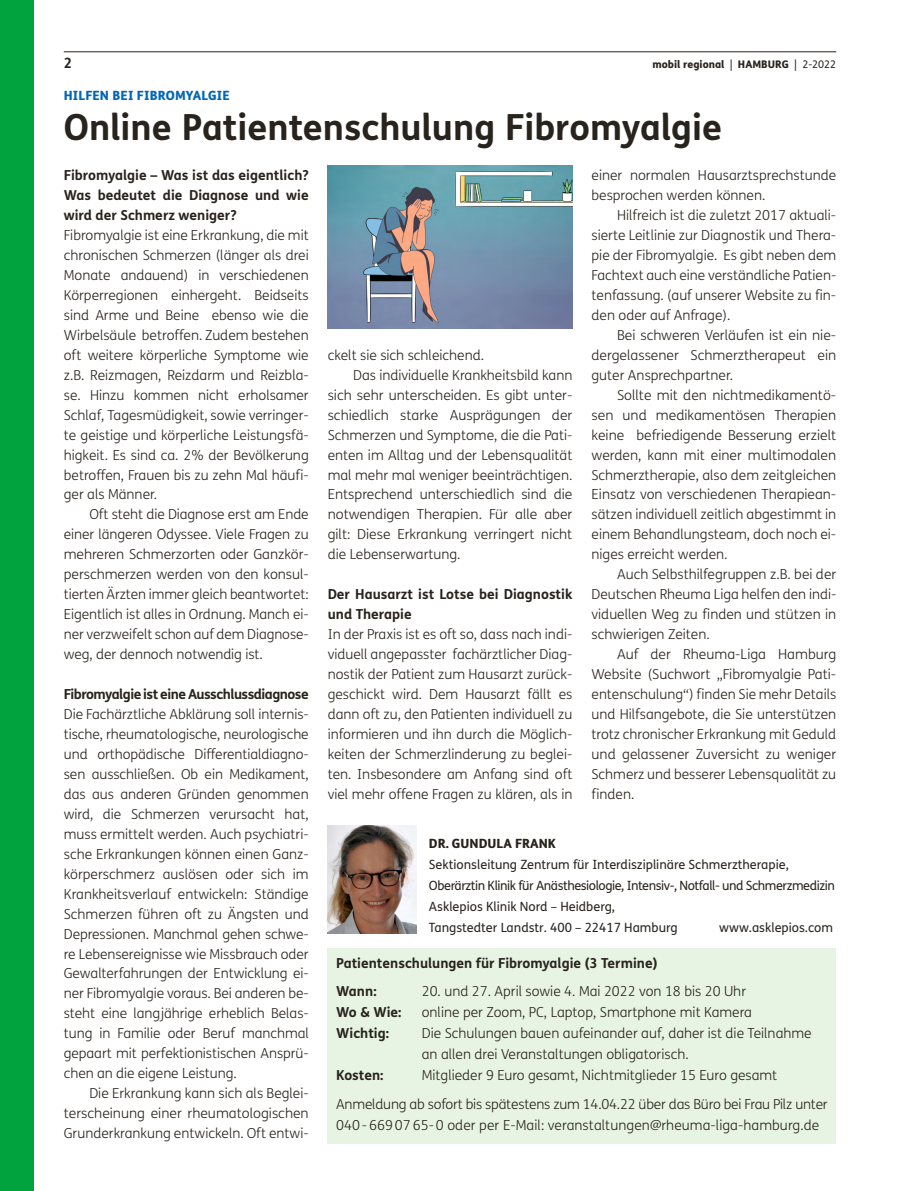
<style>
.page{position:relative;width:915px;height:1191px;background:#fff}
.page>*{position:absolute;margin:0;border:0;box-sizing:border-box;transform-origin:0 0}
.Fließtext_kein_Einzu{font:700 36px "FS Me Pro";letter-spacing:-.005em;color:#28231d}
.t1{font:700 14.25px "FS Me Pro";color:#28231d}
.Fltext_kein_Einzug{font:300 13.8px/20px "FS Me Pro";color:#28231d;text-align:justify}
.Fließtext_Einzug{font:300 13.8px/20px "FS Me Pro";color:#28231d;text-align:justify}
.Fltext_kein_Einzug-2{font:700 13.8px/20px "FS Me Pro";color:#28231d}
.Fltext_kein_Einzug-3{font:700 13.8px "FS Me Pro";letter-spacing:-.035em;color:#28231d}
.Bildunterschrift{font:12.75px "FS Me Pro";color:#28231d}
.Bildunterschrift-2{font:12.75px/21px "FS Me Pro";letter-spacing:-.035em;color:#28231d}
.Head_Dachzeile{font:800 12.75px "FS Me Pro";letter-spacing:.01em;color:#0066b6}
.Bildunterschrift-3{font:800 12.75px "FS Me Pro";color:#28231d}
.t2{font:800 10.5px "FS Me Pro";color:#28231d}
.s1{font-weight:400}
</style>
<div class="page">
<div style="left:0;top:0;width:914px;height:1191px;background:#00a33d"></div>
<div style="left:34px;top:0;width:880px;height:1191px;background:#fff"></div>
<hr style="left:64px;top:51px;width:772px;height:1px;background:#28231d">
<img style="left:327px;top:165px;width:245px;height:163px">
<div style="left:327px;top:948px;width:509px;height:196px;background:#e7f4e4"></div>
<img style="left:327px;top:825px;width:89px;height:108px">
<p class="t1" style="left:64px;top:52px;width:10px">2</p>
<p class="t2" style="left:652px;top:56px;width:185px">mobil regional <span class="s1">|</span> HAMBURG <span class="s1">| 2-2022</span></p>
<p class="Head_Dachzeile" style="left:64px;top:86px;width:167px">HILFEN BEI FIBROMYALGIE</p>
<p class="Fließtext_kein_Einzu" style="left:64px;top:100px;width:659px">Online Patientenschulung Fibromyalgie</p>
<p class="Fltext_kein_Einzug-2" style="left:64px;top:165px;width:246px;text-align:justify">Fibromyalgie – Was ist das eigentlich?<br>Was bedeutet die Diagnose und wie wird der Schmerz weniger?</p>
<p class="Fltext_kein_Einzug" style="left:64px;top:225px;width:246px">Fibromyalgie ist eine Erkrankung, die mit chronischen Schmerzen (länger als drei Monate andauend) in verschiedenen Körperregionen einhergeht. Beidseits sind Arme und Beine ebenso wie die Wirbelsäule betroffen. Zudem bestehen oft weitere körperliche Symptome wie z.B. Reizmagen, Reizdarm und Reizbla&shy;se. Hinzu kommen nicht erholsamer Schlaf, Tagesmüdigkeit, sowie verringer&shy;te geistige und körperliche Leistungsfä&shy;higkeit. Es sind ca. 2% der Bevölkerung betroffen, Frauen bis zu zehn Mal häufi&shy;ger als Männer.</p>
<p class="Fließtext_Einzug" style="left:64px;top:504px;width:246px;text-indent:26px">Oft steht die Diagnose erst am Ende einer längeren Odyssee. Viele Fragen zu mehreren Schmerzorten oder Ganzkör&shy;perschmerzen werden von den konsul&shy;tierten Ärzten immer gleich beantwortet:<br>Eigentlich ist alles in Ordnung. Manch ei&shy;ner verzweifelt schon auf dem Diagnose&shy;weg, der dennoch notwendig ist.</p>
<p class="Fltext_kein_Einzug-3" style="left:64px;top:683px;width:246px">Fibromyalgie ist eine Ausschlussdiagnose</p>
<p class="Fltext_kein_Einzug" style="left:64px;top:704px;width:246px">Die Fachärztliche Abklärung soll internis&shy;tische, rheumatologische, neurologische und orthopädische Differentialdiagno&shy;sen ausschließen. Ob ein Medikament, das aus anderen Gründen genommen wird, die Schmerzen verursacht hat, muss ermittelt werden. Auch psychiatri&shy;sche Erkrankungen können einen Ganz&shy;körperschmerz auslösen oder sich im Krankheitsverlauf entwickeln: Ständige Schmerzen führen oft zu Ängsten und Depressionen. Manchmal gehen schwe&shy;re Lebensereignisse wie Missbrauch oder Gewalterfahrungen der Entwicklung ei&shy;ner Fibromyalgie voraus. Bei anderen be&shy;steht eine langjährige erheblich Belas&shy;tung in Familie oder Beruf manchmal gepaart mit perfektionistischen Ansprü&shy;chen an die eigene Leistung.</p>
<p class="Fließtext_Einzug" style="left:64px;top:1083px;width:246px;text-indent:26px">Die Erkrankung kann sich als Beglei&shy;terscheinung einer rheumatologischen Grunderkrankung entwickeln. Oft entwi-</p>
<p class="Fließtext_Einzug" style="left:327px;top:344px;width:158px">ckelt sie sich schleichend.</p>
<p class="Fließtext_Einzug" style="left:327px;top:364px;width:246px;text-indent:26px">Das individuelle Krankheitsbild kann sich sehr unterscheiden. Es gibt unter&shy;schiedlich starke Ausprägungen der Schmerzen und Symptome, die die Pati&shy;enten im Alltag und der Lebensqualität mal mehr mal weniger beeinträchtigen.<br>Entsprechend unterschiedlich sind die notwendigen Therapien. Für alle aber gilt: Diese Erkrankung verringert nicht die Lebenserwartung.</p>
<p class="Fltext_kein_Einzug-2" style="left:327px;top:583px;width:246px">Der Hausarzt ist Lotse bei Diagnostik und Therapie</p>
<p class="Fltext_kein_Einzug" style="left:327px;top:624px;width:246px">In der Praxis ist es oft so, dass nach indi&shy;viduell angepasster fachärztlicher Diag&shy;nostik der Patient zum Hausarzt zurück&shy;geschickt wird. Dem Hausarzt fällt es dann oft zu, den Patienten individuell zu informieren und ihn durch die Möglich&shy;keiten der Schmerzlinderung zu beglei&shy;ten. Insbesondere am Anfang sind oft viel mehr offene Fragen zu klären, als in</p>
<p class="Fltext_kein_Einzug" style="left:591px;top:165px;width:246px">einer normalen Hausarztsprechstunde besprochen werden können.</p>
<p class="Fließtext_Einzug" style="left:591px;top:205px;width:246px;text-indent:26px">Hilfreich ist die zuletzt 2017 aktuali&shy;sierte Leitlinie zur Diagnostik und Thera&shy;pie der Fibromyalgie. Es gibt neben dem Fachtext auch eine verständliche Patien&shy;tenfassung. (auf unserer Website zu fin&shy;den oder auf Anfrage).</p>
<p class="Fließtext_Einzug" style="left:591px;top:325px;width:246px;text-indent:26px">Bei schweren Verläufen ist ein nie&shy;dergelassener Schmerztherapeut ein guter Ansprechpartner.</p>
<p class="Fließtext_Einzug" style="left:591px;top:384px;width:246px;text-indent:26px">Sollte mit den nichtmedikamentö&shy;sen und medikamentösen Therapien keine befriedigende Besserung erzielt werden, kann mit einer multimodalen Schmerztherapie, also dem zeitgleichen Einsatz von verschiedenen Therapiean&shy;sätzen individuell zeitlich abgestimmt in einem Behandlungsteam, doch noch ei&shy;niges erreicht werden.</p>
<p class="Fließtext_Einzug" style="left:591px;top:564px;width:246px;text-indent:26px">Auch Selbsthilfegruppen z.B. bei der Deutschen Rheuma Liga helfen den indi&shy;viduellen Weg zu finden und stützen in schwierigen Zeiten.</p>
<p class="Fließtext_Einzug" style="left:591px;top:644px;width:246px;text-indent:26px">Auf der Rheuma-Liga Hamburg Website (Suchwort „Fibromyalgie Pati&shy;entenschulung“) finden Sie mehr Details und Hilfsangebote, die Sie unterstützen trotz chronischer Erkrankung mit Geduld und gelassener Zuversicht zu weniger Schmerz und besserer Lebensqualität zu finden.</p>
<p class="Bildunterschrift-3" style="left:429px;top:833px;width:128px">DR. GUNDULA FRANK</p>
<p class="Bildunterschrift" style="left:429px;top:856px;width:361px">Sektionsleitung Zentrum für Interdisziplinäre Schmerztherapie,</p>
<p class="Bildunterschrift-2" style="left:429px;top:875px;width:407px">Oberärztin Klinik für Anästhesiologie, Intensiv-, Notfall- und Schmerzmedizin<br>Asklepios Klinik Nord – Heidberg,</p>
<p class="Bildunterschrift" style="left:429px;top:919px;width:250px">Tangstedter Landstr. 400 – 22417 Hamburg</p>
<p class="Bildunterschrift" style="left:719px;top:919px;width:115px">www.asklepios.com</p>
<p class="Fltext_kein_Einzug-2" style="left:336px;top:952px;width:323px">Patientenschulungen für Fibromyalgie (3 Termine)</p>
<p class="Fltext_kein_Einzug-2" style="left:336px;top:980px;width:42px">Wann:</p>
<p class="Fltext_kein_Einzug" style="left:421px;top:981px;width:326px">20. und 27. April sowie 4. Mai 2022 von 18 bis 20 Uhr</p>
<p class="Fltext_kein_Einzug-2" style="left:336px;top:1001px;width:67px">Wo &amp; Wie:</p>
<p class="Fltext_kein_Einzug" style="left:421px;top:1002px;width:331px">online per Zoom, PC, Laptop, Smartphone mit Kamera</p>
<p class="Fltext_kein_Einzug-2" style="left:336px;top:1022px;width:54px">Wichtig:</p>
<p class="Fltext_kein_Einzug" style="left:421px;top:1022px;width:391px;line-height:21px">Die Schulungen bauen aufeinander auf, daher ist die Teilnahme an allen drei Veranstaltungen obligatorisch.</p>
<p class="Fltext_kein_Einzug-2" style="left:336px;top:1064px;width:49px">Kosten:</p>
<p class="Fltext_kein_Einzug" style="left:421px;top:1065px;width:357px">Mitglieder 9 Euro gesamt, Nichtmitglieder 15 Euro gesamt</p>
<p class="Fltext_kein_Einzug" style="left:336px;top:1092px;width:493px;line-height:21px">Anmeldung ab sofort bis spätestens zum 14.04.22 über das Büro bei Frau Pilz unter<br>040-6690765-0 oder per E-Mail: veranstaltungen@rheuma-liga-hamburg.de</p>
</div>
